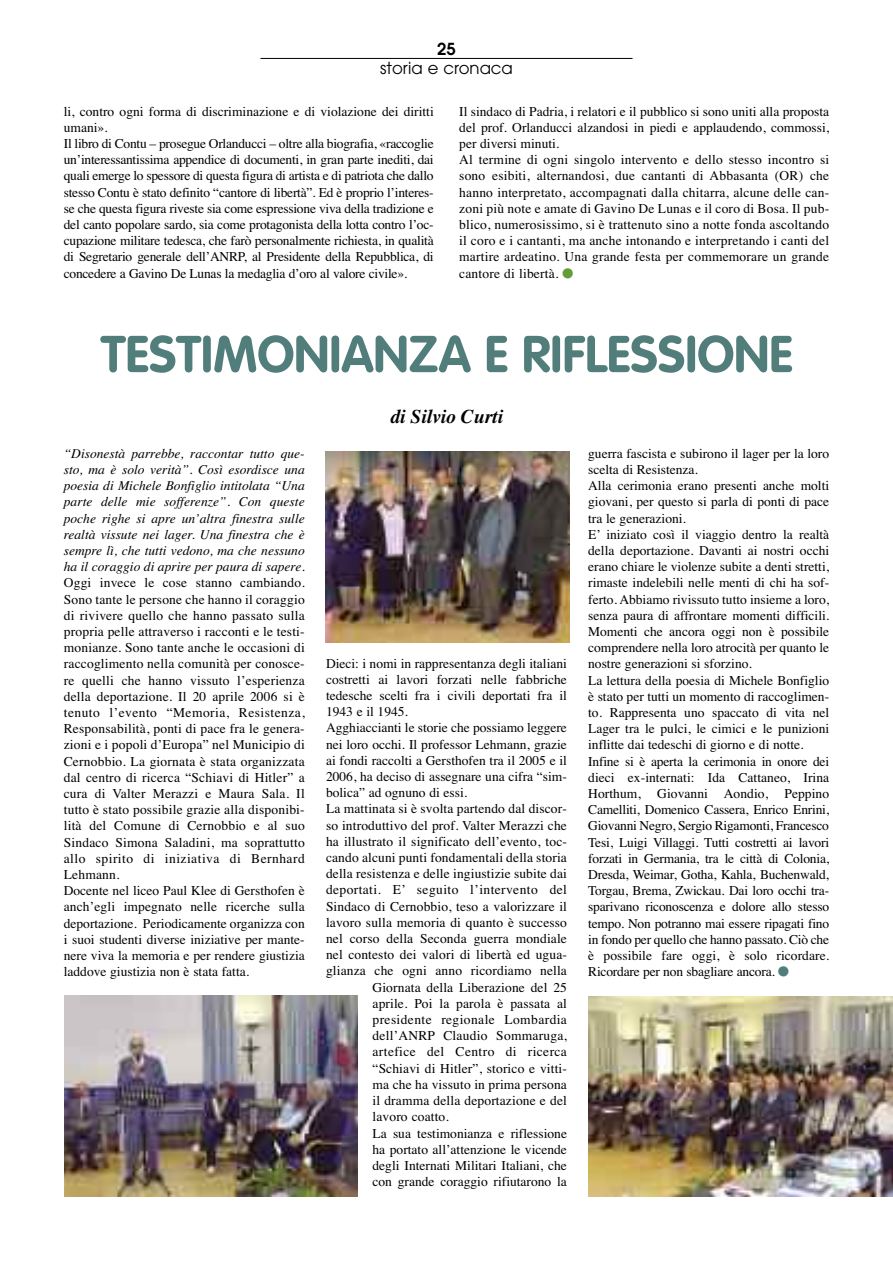
<style>
.page{position:relative;width:893px;height:1263px;background:#fff}
.page>*{position:absolute;margin:0;border:0;box-sizing:border-box;transform-origin:0 0}
.t1{font:700 51px "VAG Rounded";color:#517e7b}
.t2{font:italic 700 19.5px "Times";color:#000}
.t3{font:16.5px/19.5px "Avant Garde";color:#000;text-align:center}
.t4{font:13.5px/16.2px "Times";color:#000}
.t5{font:13.5px/16.2px "Times";letter-spacing:-.02em;color:#000}
.t6{font:13.5px "Times";letter-spacing:.03em;color:#000}
.s1{font-weight:600}
.s2{color:#649c36}
.s3{font-style:italic}
.s4{color:#517e7b}
</style>
<div class="page">
<hr style="left:260px;top:58px;width:372px;height:1px;background:#000">
<img style="left:325px;top:452px;width:245px;height:190px">
<img style="left:588px;top:996px;width:305px;height:200px">
<img style="left:64px;top:995px;width:294px;height:201px">
<p class="t3" style="left:380px;top:40px;width:134px"><span class="s1">25<br></span>storia e cronaca</p>
<p class="t5" style="left:64px;top:103px;width:371px">li, contro ogni forma di discriminazione e di violazione dei diritti umani».<br>Il libro di Contu – prosegue Orlanducci – oltre alla biografia, «raccoglie un’interessantissima appendice di documenti, in gran parte inediti, dai quali emerge lo spessore di questa figura di artista e di patriota che dallo stesso Contu è stato definito “cantore di libertà”. Ed è proprio l’interes&shy;se che questa figura riveste sia come espressione viva della tradizione e del canto popolare sardo, sia come protagonista della lotta contro l’oc&shy;cupazione militare tedesca, che farò personalmente richiesta, in qualità di Segretario generale dell’ANRP, al Presidente della Repubblica, di concedere a Gavino De Lunas la medaglia d’oro al valore civile».</p>
<p class="t4" style="left:459px;top:103px;width:371px">Il sindaco di Padria, i relatori e il pubblico si sono uniti alla proposta del prof. Orlanducci alzandosi in piedi e applaudendo, commossi, per diversi minuti.<br>Al termine di ogni singolo intervento e dello stesso incontro si sono esibiti, alternandosi, due cantanti di Abbasanta (OR) che hanno interpretato, accompagnati dalla chitarra, alcune delle can&shy;zoni più note e amate di Gavino De Lunas e il coro di Bosa. Il pub&shy;blico, numerosissimo, si è trattenuto sino a notte fonda ascoltando il coro e i cantanti, ma anche intonando e interpretando i canti del martire ardeatino. Una grande festa per commemorare un grande cantore di libertà. <span class="s2">●</span></p>
<p class="t1" style="left:101px;top:333px;width:693px">TESTIMONIANZA E RIFLESSIONE</p>
<p class="t2" style="left:390px;top:404px;width:114px">di Silvio Curti</p>
<p class="t4" style="left:64px;top:445px;width:242px"><span class="s3">“Disonestà parrebbe, raccontar tutto que&shy;sto, ma è solo verità”. Così esordisce una poesia di Michele Bonfiglio intitolata “Una parte delle mie sofferenze”. Con queste poche righe si apre un’altra finestra sulle realtà vissute nei lager. Una finestra che è sempre lì, che tutti vedono, ma che nessuno ha il coraggio di aprire per paura di sapere.<br></span>Oggi invece le cose stanno cambiando.<br>Sono tante le persone che hanno il coraggio di rivivere quello che hanno passato sulla propria pelle attraverso i racconti e le testi&shy;monianze. Sono tante anche le occasioni di raccoglimento nella comunità per conosce&shy;re quelli che hanno vissuto l’esperienza della deportazione. Il 20 aprile 2006 si è tenuto l’evento “Memoria, Resistenza, Responsabilità, ponti di pace fra le genera&shy;zioni e i popoli d’Europa” nel Municipio di Cernobbio. La giornata è stata organizzata dal centro di ricerca “Schiavi di Hitler” a cura di Valter Merazzi e Maura Sala. Il tutto è stato possibile grazie alla disponibi&shy;lità del Comune di Cernobbio e al suo Sindaco Simona Saladini, ma soprattutto allo spirito di iniziativa di Bernhard Lehmann.<br>Docente nel liceo Paul Klee di Gersthofen è anch’egli impegnato nelle ricerche sulla deportazione. Periodicamente organizza con i suoi studenti diverse iniziative per mante&shy;nere viva la memoria e per rendere giustizia laddove giustizia non è stata fatta.</p>
<p class="t4" style="left:326px;top:655px;width:242px">Dieci: i nomi in rappresentanza degli italiani</p>
<p class="t4" style="left:326px;top:671px;width:242px">costretti ai lavori forzati nelle fabbriche</p>
<p class="t4" style="left:326px;top:687px;width:242px">tedesche scelti fra i civili deportati fra il</p>
<p class="t4" style="left:326px;top:703px;width:84px">1943 e il 1945.</p>
<p class="t4" style="left:326px;top:720px;width:242px">Agghiaccianti le storie che possiamo leggere</p>
<p class="t4" style="left:326px;top:736px;width:242px">nei loro occhi. Il professor Lehmann, grazie</p>
<p class="t4" style="left:326px;top:752px;width:242px">ai fondi raccolti a Gersthofen tra il 2005 e il</p>
<p class="t4" style="left:326px;top:768px;width:242px">2006, ha deciso di assegnare una cifra “sim-</p>
<p class="t4" style="left:326px;top:784px;width:143px">bolica” ad ognuno di essi.</p>
<p class="t4" style="left:326px;top:801px;width:242px">La mattinata si è svolta partendo dal discor-</p>
<p class="t4" style="left:326px;top:817px;width:242px">so introduttivo del prof. Valter Merazzi che</p>
<p class="t4" style="left:326px;top:833px;width:242px">ha illustrato il significato dell’evento, toc-</p>
<p class="t4" style="left:326px;top:849px;width:242px">cando alcuni punti fondamentali della storia</p>
<p class="t4" style="left:326px;top:865px;width:242px">della resistenza e delle ingiustizie subite dai</p>
<p class="t6" style="left:326px;top:882px;width:242px">deportati. E’ seguito l’intervento del</p>
<p class="t4" style="left:326px;top:898px;width:242px">Sindaco di Cernobbio, teso a valorizzare il</p>
<p class="t4" style="left:326px;top:914px;width:242px">lavoro sulla memoria di quanto è successo</p>
<p class="t4" style="left:326px;top:930px;width:242px">nel corso della Seconda guerra mondiale</p>
<p class="t4" style="left:326px;top:946px;width:242px">nel contesto dei valori di libertà ed ugua-</p>
<p class="t4" style="left:326px;top:963px;width:242px">glianza che ogni anno ricordiamo nella</p>
<p class="t4" style="left:373px;top:979px;width:196px">Giornata della Liberazione del 25</p>
<p class="t4" style="left:373px;top:995px;width:196px">aprile. Poi la parola è passata al</p>
<p class="t6" style="left:373px;top:1011px;width:196px">presidente regionale Lombardia</p>
<p class="t4" style="left:373px;top:1027px;width:196px">dell’ANRP Claudio Sommaruga,</p>
<p class="t6" style="left:373px;top:1044px;width:196px">artefice del Centro di ricerca</p>
<p class="t4" style="left:373px;top:1060px;width:196px">“Schiavi di Hitler”, storico e vitti-</p>
<p class="t4" style="left:373px;top:1076px;width:196px">ma che ha vissuto in prima persona</p>
<p class="t4" style="left:373px;top:1092px;width:196px">il dramma della deportazione e del</p>
<p class="t4" style="left:373px;top:1108px;width:78px">lavoro coatto.</p>
<p class="t4" style="left:373px;top:1125px;width:196px">La sua testimonianza e riflessione</p>
<p class="t4" style="left:373px;top:1141px;width:196px">ha portato all’attenzione le vicende</p>
<p class="t4" style="left:373px;top:1157px;width:196px">degli Internati Militari Italiani, che</p>
<p class="t4" style="left:373px;top:1173px;width:196px">con grande coraggio rifiutarono la</p>
<p class="t4" style="left:588px;top:445px;width:242px">guerra fascista e subirono il lager per la loro scelta di Resistenza.<br>Alla cerimonia erano presenti anche molti giovani, per questo si parla di ponti di pace tra le generazioni.<br>E’ iniziato così il viaggio dentro la realtà della deportazione. Davanti ai nostri occhi erano chiare le violenze subite a denti stretti, rimaste indelebili nelle menti di chi ha sof&shy;ferto. Abbiamo rivissuto tutto insieme a loro, senza paura di affrontare momenti difficili.<br>Momenti che ancora oggi non è possibile comprendere nella loro atrocità per quanto le nostre generazioni si sforzino.<br>La lettura della poesia di Michele Bonfiglio è stato per tutti un momento di raccoglimen&shy;to. Rappresenta uno spaccato di vita nel Lager tra le pulci, le cimici e le punizioni inflitte dai tedeschi di giorno e di notte.<br>Infine si è aperta la cerimonia in onore dei dieci ex-internati: Ida Cattaneo, Irina Horthum, Giovanni Aondio, Peppino Camelliti, Domenico Cassera, Enrico Enrini, Giovanni Negro, Sergio Rigamonti, Francesco Tesi, Luigi Villaggi. Tutti costretti ai lavori forzati in Germania, tra le città di Colonia, Dresda, Weimar, Gotha, Kahla, Buchenwald, Torgau, Brema, Zwickau. Dai loro occhi tra&shy;sparivano riconoscenza e dolore allo stesso tempo. Non potranno mai essere ripagati fino in fondo per quello che hanno passato. Ciò che è possibile fare oggi, è solo ricordare.<br>Ricordare per non sbagliare ancora. <span class="s4">●</span></p>
</div>
